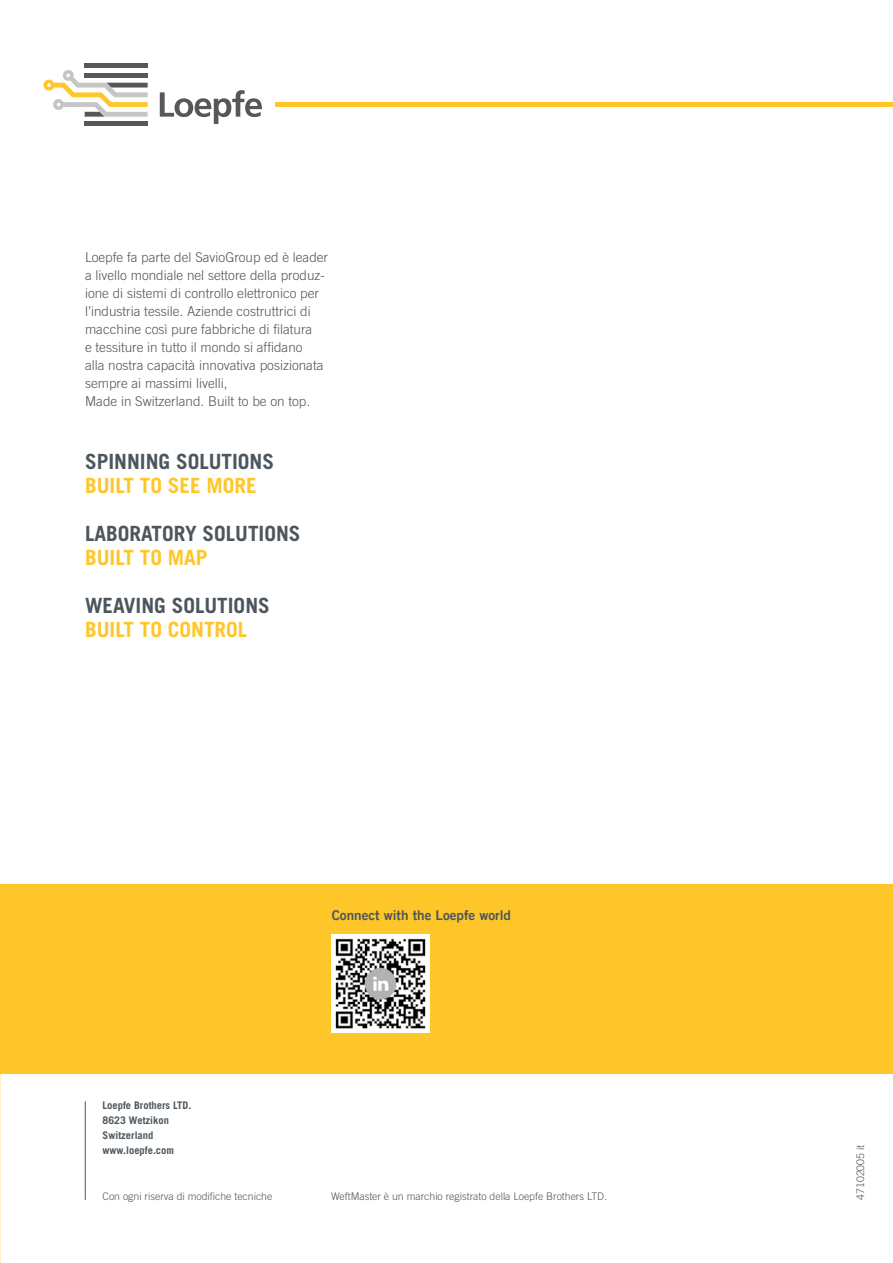
<style>
.page{position:relative;width:893px;height:1263px;background:#fff}
.page>*{position:absolute;margin:0;border:0;box-sizing:border-box;transform-origin:0 0}
.t1{font:700 21px "Trade Gothic LT Std";color:#4c565c}
.t2{font:700 21px "Trade Gothic LT Std";color:#ffc629}
.t3{font:300 13.5px/18px "Trade Gothic LT Std";color:#4c565c}
.t4{font:13.5px "Trade Gothic LT Com Bd 2";color:#4c565c}
.t5{font:300 10.5px "Trade Gothic LT Std";color:#4c565c}
.t6{font:700 10.5px/15px "Trade Gothic LT Std";color:#4c565c}
</style>
<div class="page">
<div style="left:0;top:884px;width:893px;height:189px;background:#ffc629"></div>
<img style="left:332px;top:934px;width:98px;height:98px">
<div style="left:85px;top:121px;width:63px;height:5px;background:#575756"></div>
<div style="left:85px;top:63px;width:63px;height:5px;background:#575756"></div>
<svg style="left:44px;top:70px;width:104px;height:47px"></svg>
<svg style="left:160px;top:90px;width:102px;height:34px"></svg>
<div style="left:276px;top:102px;width:617px;height:5px;background:#ffc629"></div>
<hr style="left:85px;top:1101px;width:1px;height:99px;background:#4c565c">
<p class="t3" style="left:85px;top:248px;width:245px">Loepfe fa parte del SavioGroup ed è leader a livello mondiale nel settore della produz&shy;ione di sistemi di controllo elettronico per l’industria tessile. Aziende costruttrici di macchine così pure fabbriche di filatura<br>e tessiture in tutto il mondo si affidano<br>alla nostra capacità innovativa posizionata sempre ai massimi livelli,<br>Made in Switzerland. Built to be on top.</p>
<h1 class="t1" style="left:85px;top:449px;width:191px">SPINNING SOLUTIONS</h1>
<h1 class="t2" style="left:85px;top:473px;width:173px">BUILT TO SEE MORE</h1>
<h1 class="t1" style="left:85px;top:521px;width:217px">LABORATORY SOLUTIONS</h1>
<h1 class="t2" style="left:85px;top:544px;width:124px">BUILT TO MAP</h1>
<h1 class="t1" style="left:85px;top:592px;width:186px">WEAVING SOLUTIONS</h1>
<h1 class="t2" style="left:85px;top:616px;width:164px">BUILT TO CONTROL</h1>
<p class="t4" style="left:332px;top:906px;width:181px">Connect with the Loepfe world</p>
<p class="t6" style="left:103px;top:1097px;width:90px">Loepfe Brothers LTD.<br>8623 Wetzikon<br>Switzerland www.loepfe.com</p>
<p class="t5" style="left:103px;top:1190px;width:171px">Con ogni riserva di modifiche tecniche</p>
<p class="t5" style="left:331px;top:1190px;width:278px">WeftMaster è un marchio registrato della Loepfe Brothers LTD.</p>
<p class="t5" style="left:854px;top:1200px;width:56px;rotate:-90deg">47102005 it</p>
</div>
